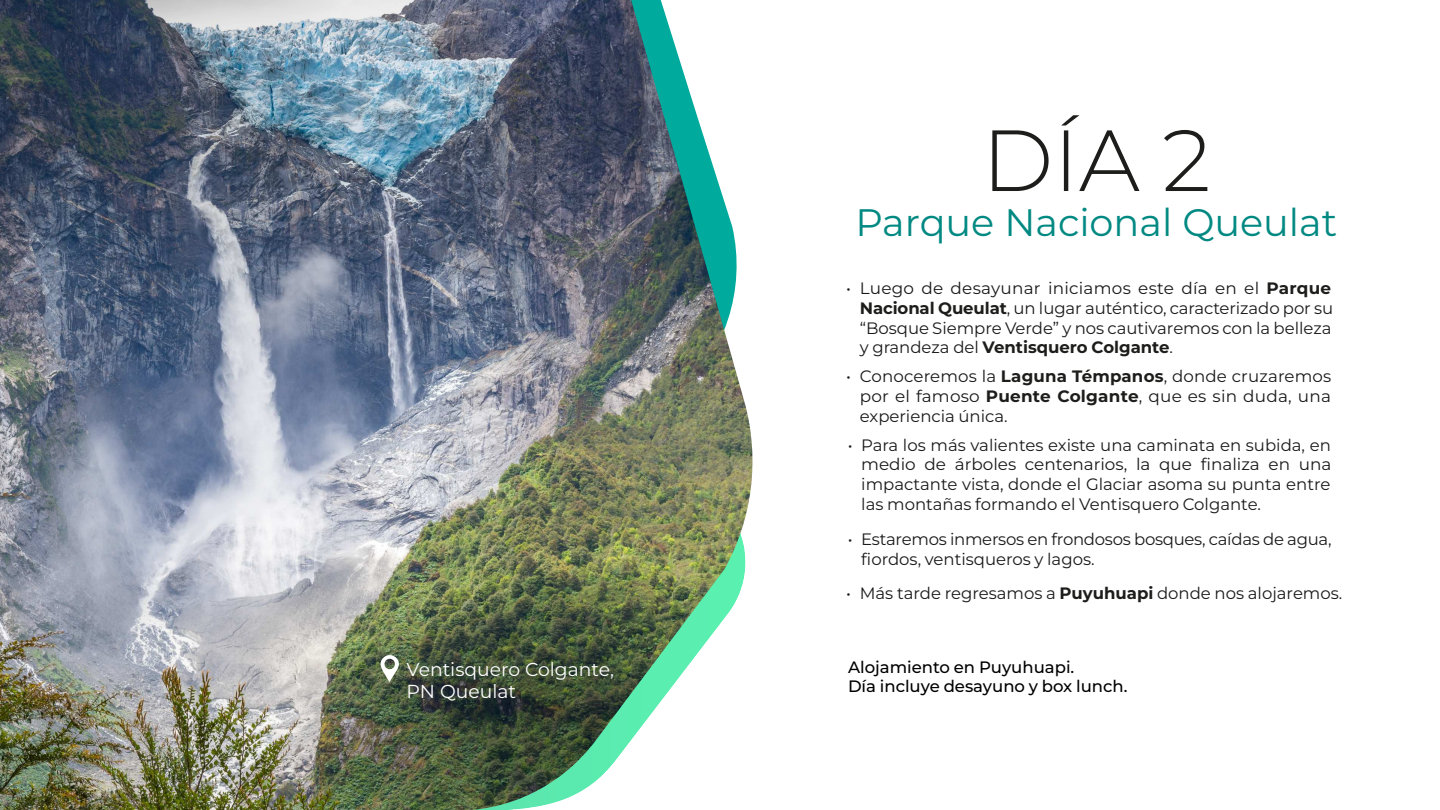
<style>
.page{position:relative;width:1440px;height:810px;background:#fff}
.page>*{position:absolute;margin:0;border:0;box-sizing:border-box;transform-origin:0 0}
.t1{font:300 86.62px "Montserrat";color:#1d1d1b}
.t2{font:38.25px "Montserrat";color:#008982}
.t3{font:18.75px/22.5px "Montserrat";color:#fff}
.t4{font:16.5px/19.8px "Montserrat";color:#1a1a1a}
.t5{font:500 16.5px/19.8px "Montserrat";color:#000}
.s1{font-weight:700;color:#1d1d1b}
</style>
<div class="page">
<img style="left:0;top:0;width:753px;height:810px">
<img style="left:157px;top:496px;width:583px;height:314px">
<svg style="left:380px;top:655px;width:20px;height:27px"></svg>
<img style="left:0;top:0;width:625px;height:61px">
<p class="t3" style="left:407px;top:659px;width:209px">Ventisquero Colgante,<br>PN Queulat</p>
<h1 class="t1" style="left:982px;top:110px;width:231px">DÕA 2</h1>
<h2 class="t2" style="left:855px;top:204px;width:483px">Parque Nacional Queulat</h2>
<p class="t4" style="left:860px;top:279px;width:475px;text-indent:-13px">ï Luego de desayunar iniciamos este dÌa en el <span class="s1">Parque Nacional Queulat</span>, un lugar autÈntico, caracterizado por su ìBosque Siempre Verdeî y nos cautivaremos con la belleza y grandeza del <span class="s1">Ventisquero Colgante</span>.</p>
<p class="t4" style="left:860px;top:367px;width:473px;text-align:justify;text-indent:-13px">ï Conoceremos la <span class="s1">Laguna TÈmpanos</span>, donde cruzaremos por el famoso <span class="s1">Puente Colgante</span>, que es sin duda, una experiencia ˙nica.</p>
<p class="t4" style="left:861px;top:435px;width:472px;text-align:justify;text-indent:-13px">ï Para los m·s valientes existe una caminata en subida, en medio de árboles centenarios, la que finaliza en una impactante vista, donde el Glaciar asoma su punta entre las montaÒas formando el Ventisquero Colgante.</p>
<p class="t4" style="left:861px;top:530px;width:472px;text-indent:-13px">ï Estaremos inmersos en frondosos bosques, caÌdas de agua, fiordos, ventisqueros y lagos.</p>
<p class="t4" style="left:846px;top:584px;width:498px">ï M·s tarde regresamos a <span class="s1">Puyuhuapi</span> donde nos alojaremos.</p>
<p class="t5" style="left:848px;top:658px;width:281px">Alojamiento en Puyuhuapi.<br>DÌa incluye desayuno y box lunch.</p>
</div>
